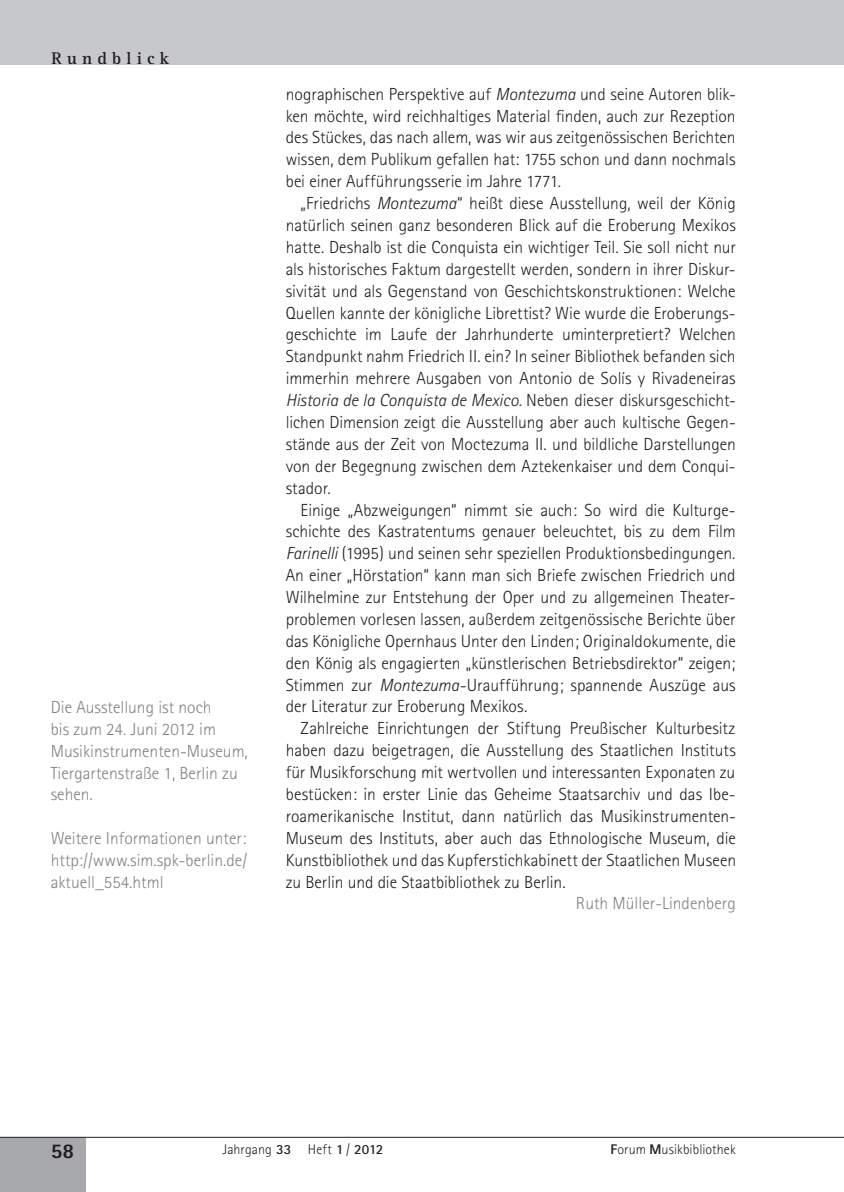
<style>
.page{position:relative;width:844px;height:1192px;background:#fff}
.page>*{position:absolute;margin:0;border:0;box-sizing:border-box;transform-origin:0 0}
.t1{font:800 21px "Rotis Sans Serif";color:#231f20}
.t2{font:300 17.5px "Rotis Sans Serif";color:#231f20}
.t3{font:300 17.5px/21.9px "Rotis Sans Serif";color:#808285}
.t4{font:italic 300 17.5px "Rotis Sans Serif";color:#231f20}
.t5{font:700 17.5px "Rotis Serif";letter-spacing:.3em;color:#231f20}
.t6{font:300 14px "Rotis Sans Serif";letter-spacing:.01em;color:#231f20}
.s1{font-style:italic}
.s2{font-style:normal}
.s3{font-weight:700}
.s4{font-weight:800}
</style>
<div class="page">
<div style="left:0;top:0;width:843px;height:64px;background:#c6c8ca"></div>
<div style="left:0;top:1137px;width:85px;height:54px;background:#a7a9ac"></div>
<hr style="left:0;top:1136px;width:843px;height:1px;background:#231f20">
<p class="t5" style="left:52px;top:52px;width:119px">Rundblick</p>
<p class="t3" style="left:51px;top:697px;width:199px">Die Ausstellung ist noch<br>bis zum 24. Juni 2012 im<br>Musikinstrumenten-Museum,<br>Tiergartenstraße 1, Berlin zu sehen.</p>
<p class="t3" style="left:51px;top:829px;width:198px;text-align:justify">Weitere Informationen unter: http://www.sim.spk-berlin.de/ aktuell_554.html</p>
<p class="t2" style="left:286px;top:88px;width:451px">nographischen Perspektive auf <span class="s1">Montezuma</span> und seine Autoren blik-</p>
<p class="t2" style="left:286px;top:109px;width:451px">ken möchte, wird reichhaltiges Material finden, auch zur Rezeption</p>
<p class="t2" style="left:286px;top:131px;width:451px">des Stückes, das nach allem, was wir aus zeitgenössischen Berichten</p>
<p class="t2" style="left:286px;top:153px;width:451px">wissen, dem Publikum gefallen hat: 1755 schon und dann nochmals</p>
<p class="t2" style="left:286px;top:175px;width:277px">bei einer Aufführungsserie im Jahre 1771.</p>
<p class="t2" style="left:300px;top:197px;width:436px">„Friedrichs <span class="s1">Montezuma</span>“ heißt diese Ausstellung, weil der König</p>
<p class="t2" style="left:286px;top:219px;width:451px">natürlich seinen ganz besonderen Blick auf die Eroberung Mexikos</p>
<p class="t2" style="left:286px;top:241px;width:452px">hatte. Deshalb ist die Conquista ein wichtiger Teil. Sie soll nicht nur</p>
<p class="t2" style="left:286px;top:263px;width:451px">als historisches Faktum dargestellt werden, sondern in ihrer Diskur-</p>
<p class="t2" style="left:286px;top:284px;width:451px">sivität und als Gegenstand von Geschichtskonstruktionen: Welche</p>
<p class="t2" style="left:286px;top:306px;width:451px">Quellen kannte der königliche Librettist? Wie wurde die Eroberungs-</p>
<p class="t2" style="left:286px;top:328px;width:451px">geschichte im Laufe der Jahrhunderte uminterpretiert? Welchen</p>
<p class="t2" style="left:286px;top:350px;width:451px">Standpunkt nahm Friedrich II. ein? In seiner Bibliothek befanden sich</p>
<p class="t2" style="left:286px;top:372px;width:451px">immerhin mehrere Ausgaben von Antonio de Solís y Rivadeneiras</p>
<p class="t4" style="left:286px;top:394px;width:451px">Historia de la Con quista de Mexico. <span class="s2">Neben dieser diskursgeschicht-</span></p>
<p class="t2" style="left:286px;top:416px;width:451px">lichen Dimension zeigt die Ausstellung aber auch kultische Gegen-</p>
<p class="t2" style="left:286px;top:438px;width:451px">stände aus der Zeit von Moctezuma II. und bildliche Darstellungen</p>
<p class="t2" style="left:286px;top:459px;width:451px">von der Begegnung zwischen dem Aztekenkaiser und dem Conqui-</p>
<p class="t2" style="left:286px;top:481px;width:47px">stador.</p>
<p class="t2" style="left:300px;top:503px;width:436px">Einige „Abzweigungen“ nimmt sie auch: So wird die Kulturge-</p>
<p class="t2" style="left:286px;top:525px;width:451px">schichte des Kastratentums genauer beleuchtet, bis zu dem Film</p>
<p class="t2" style="left:286px;top:547px;width:451px"><span class="s1">Farinelli</span> (1995) und seinen sehr speziellen Produktionsbedingungen.</p>
<p class="t2" style="left:286px;top:569px;width:451px">An einer „Hörstation“ kann man sich Briefe zwischen Friedrich und</p>
<p class="t2" style="left:286px;top:591px;width:451px">Wilhelmine zur Entstehung der Oper und zu allgemeinen Theater-</p>
<p class="t2" style="left:286px;top:613px;width:451px">problemen vorlesen lassen, außerdem zeitgenössische Berichte über</p>
<p class="t2" style="left:286px;top:634px;width:451px">das Königliche Opernhaus Unter den Linden; Originaldokumente, die</p>
<p class="t2" style="left:286px;top:656px;width:451px">den König als engagierten „künstlerischen Betriebsdirektor“ zeigen;</p>
<p class="t2" style="left:286px;top:678px;width:451px">Stimmen zur <span class="s1">Montezuma-</span>Uraufführung; spannende Auszüge aus</p>
<p class="t2" style="left:286px;top:700px;width:243px">der Literatur zur Eroberung Mexikos.</p>
<p class="t2" style="left:300px;top:722px;width:436px">Zahlreiche Einrichtungen der Stiftung Preußischer Kulturbesitz</p>
<p class="t2" style="left:286px;top:744px;width:451px">haben dazu beigetragen, die Ausstellung des Staatlichen Instituts</p>
<p class="t2" style="left:286px;top:766px;width:451px">für Musikforschung mit wertvollen und interessanten Exponaten zu</p>
<p class="t2" style="left:286px;top:788px;width:451px">bestücken: in erster Linie das Geheime Staatsarchiv und das Ibe-</p>
<p class="t2" style="left:286px;top:809px;width:452px">roamerikanische Institut, dann natürlich das Musikinstrumenten-</p>
<p class="t2" style="left:286px;top:831px;width:452px">Museum des Instituts, aber auch das Ethnologische Museum, die</p>
<p class="t2" style="left:286px;top:853px;width:452px">Kunstbibliothek und das Kupferstichkabinett der Staatlichen Museen</p>
<p class="t2" style="left:286px;top:875px;width:281px">zu Berlin und die Staatbibliothek zu Berlin.</p>
<p class="t3" style="left:576px;top:894px;width:161px">Ruth Müller-Lindenberg</p>
<p class="t1" style="left:51px;top:1143px;width:25px">58</p>
<p class="t6" style="left:222px;top:1143px;width:162px">Jahrgang <span class="s3">33</span> Heft <span class="s3">1</span> / <span class="s3">2012</span></p>
<p class="t6" style="left:610px;top:1143px;width:127px"><span class="s4">F</span>orum <span class="s4">M</span>usikbibliothek</p>
</div>
